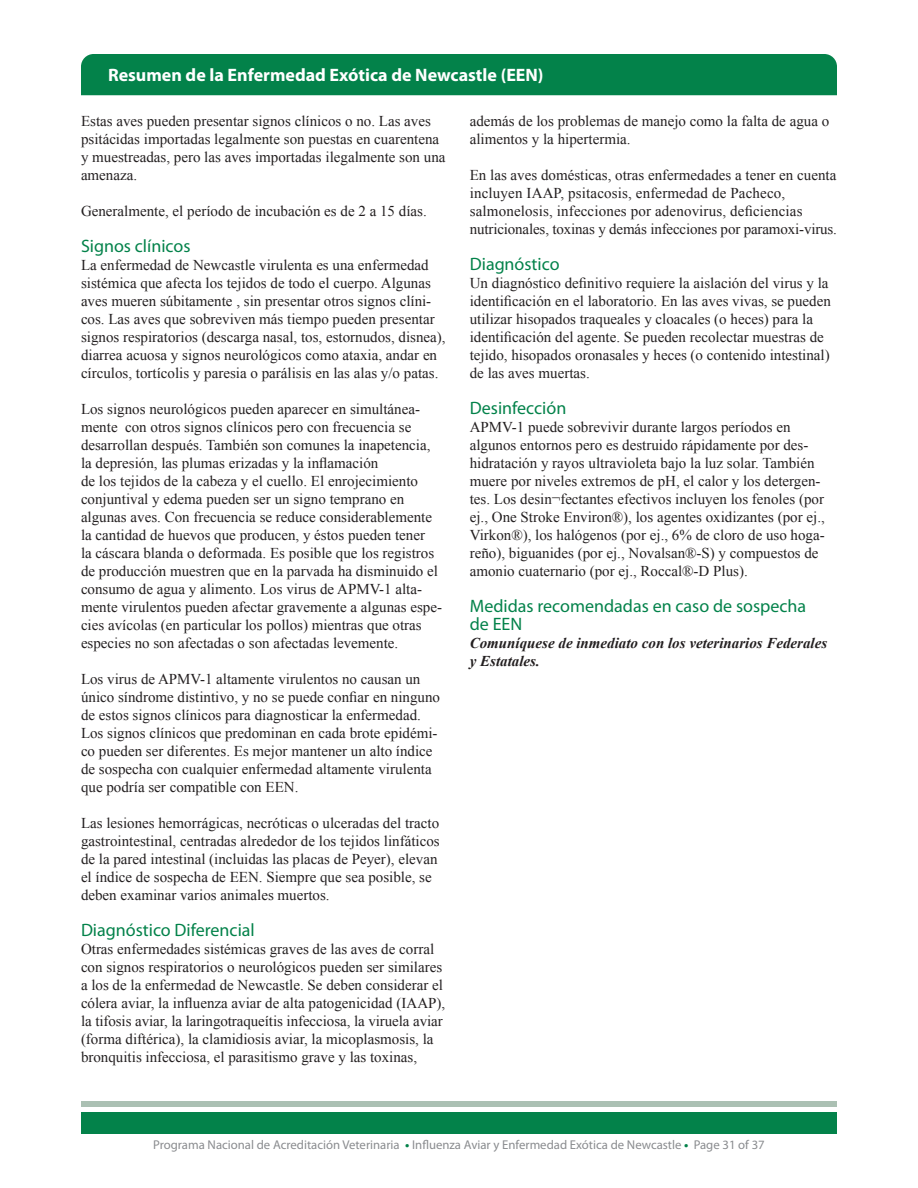
<style>
.page{position:relative;width:918px;height:1188px;background:#fff}
.page>*{position:absolute;margin:0;border:0;box-sizing:border-box;transform-origin:0 0}
.Heading_I{font:18px/18px "Myriad Pro";color:#03824a}
.t1{font:700 18px "Myriad Pro";color:#fff}
.Body_Text{font:15px/18px "Times New Roman";color:#231f20}
.Body_Text-2{font:italic 700 15px/18px "Times New Roman";color:#231f20}
.t2{font:12.75px "Myriad Pro";color:#8a8c8f}
.s1{font-weight:700;color:#03824a}
</style>
<div class="page">
<div style="left:81px;top:1112px;width:756px;height:22px;background:#03824a"></div>
<div style="left:81px;top:1102px;width:756px;height:5px;background:#abc0b3"></div>
<div style="left:81px;top:54px;width:756px;height:41px;background:#03824a"></div>
<p class="t1" style="left:108px;top:64px;width:437px">Resumen de la Enfermedad Exótica de Newcastle (EEN)</p>
<p class="Body_Text" style="left:81px;top:112px;width:366px">Estas aves pueden presentar signos clínicos o no. Las aves psitácidas importadas legalmente son puestas en cuarentena y muestreadas, pero las aves importadas ilegalmente son una amenaza.</p>
<p class="Body_Text" style="left:81px;top:202px;width:347px">Generalmente, el período de incubación es de 2 a 15 días.</p>
<p class="Heading_I" style="left:81px;top:237px;width:111px">Signos clínicos</p>
<p class="Body_Text" style="left:81px;top:256px;width:366px">La enfermedad de Newcastle virulenta es una enfermedad sistémica que afecta los tejidos de todo el cuerpo. Algunas aves mueren súbitamente , sin presentar otros signos clíni&shy;cos. Las aves que sobreviven más tiempo pueden presentar signos respiratorios (descarga nasal, tos, estornudos, disnea), diarrea acuosa y signos neurológicos como ataxia, andar en círculos, tortícolis y paresia o parálisis en las alas y/o patas.</p>
<p class="Body_Text" style="left:81px;top:400px;width:351px">Los signos neurológicos pueden aparecer en simultánea&shy;mente con otros signos clínicos pero con frecuencia se desarrollan después. También son comunes la inapetencia,</p>
<p class="Body_Text" style="left:81px;top:454px;width:299px">la depresión, las plumas erizadas y la inflamación</p>
<p class="Body_Text" style="left:81px;top:472px;width:363px">de los tejidos de la cabeza y el cuello. El enrojecimiento conjuntival y edema pueden ser un signo temprano en algunas aves. Con frecuencia se reduce considerablemente la cantidad de huevos que producen, y éstos pueden tener<br>la cáscara blanda o deformada. Es posible que los registros de producción muestren que en la parvada ha disminuido el consumo de agua y alimento. Los virus de APMV-1 alta&shy;mente virulentos pueden afectar gravemente a algunas espe&shy;cies avícolas (en particular los pollos) mientras que otras especies no son afectadas o son afectadas levemente.</p>
<p class="Body_Text" style="left:81px;top:670px;width:361px">Los virus de APMV-1 altamente virulentos no causan un único síndrome distintivo, y no se puede confiar en ninguno de estos signos clínicos para diagnosticar la enfermedad.<br>Los signos clínicos que predominan en cada brote epidémi&shy;co pueden ser diferentes. Es mejor mantener un alto índice de sospecha con cualquier enfermedad altamente virulenta que podría ser compatible con EEN.</p>
<p class="Body_Text" style="left:81px;top:814px;width:360px">Las lesiones hemorrágicas, necróticas o ulceradas del tracto gastrointestinal, centradas alrededor de los tejidos linfáticos de la pared intestinal (incluidas las placas de Peyer), elevan el índice de sospecha de EEN. Siempre que sea posible, se deben examinar varios animales muertos.</p>
<p class="Heading_I" style="left:81px;top:921px;width:175px">Diagnóstico Diferencial</p>
<p class="Body_Text" style="left:81px;top:940px;width:366px">Otras enfermedades sistémicas graves de las aves de corral con signos respiratorios o neurológicos pueden ser similares a los de la enfermedad de Newcastle. Se deben considerar el cólera aviar, la influenza aviar de alta patogenicidad (IAAP), la tifosis aviar, la laringotraqueítis infecciosa, la viruela aviar (forma diftérica), la clamidiosis aviar, la micoplasmosis, la bronquitis infecciosa, el parasitismo grave y las toxinas,</p>
<p class="Body_Text" style="left:470px;top:112px;width:361px">además de los problemas de manejo como la falta de agua o alimentos y la hipertermia.</p>
<p class="Body_Text" style="left:470px;top:166px;width:369px">En las aves domésticas, otras enfermedades a tener en cuenta incluyen IAAP, psitacosis, enfermedad de Pacheco, salmonelosis, infecciones por adenovirus, deficiencias nutricionales, toxinas y demás infecciones por paramoxi-virus.</p>
<p class="Heading_I" style="left:470px;top:255px;width:91px">Diagnóstico</p>
<p class="Body_Text" style="left:470px;top:274px;width:363px">Un diagnóstico definitivo requiere la aislación del virus y la identificación en el laboratorio. En las aves vivas, se pueden utilizar hisopados traqueales y cloacales (o heces) para la identificación del agente. Se pueden recolectar muestras de tejido, hisopados oronasales y heces (o contenido intestinal) de las aves muertas.</p>
<p class="Heading_I" style="left:470px;top:399px;width:98px">Desinfección</p>
<p class="Body_Text" style="left:470px;top:418px;width:357px">APMV-1 puede sobrevivir durante largos períodos en algunos entornos pero es destruido rápidamente por des&shy;hidratación y rayos ultravioleta bajo la luz solar. También muere por niveles extremos de pH, el calor y los detergen&shy;tes. Los desin¬fectantes efectivos incluyen los fenoles (por ej., One Stroke Environ®), los agentes oxidizantes (por ej., Virkon®), los halógenos (por ej., 6% de cloro de uso hoga&shy;reño), biguanides (por ej., Novalsan®-S) y compuestos de amonio cuaternario (por ej., Roccal®-D Plus).</p>
<p class="Heading_I" style="left:470px;top:597px;width:338px">Medidas recomendadas en caso de sospecha de EEN</p>
<p class="Body_Text-2" style="left:470px;top:634px;width:359px">Comuníquese de inmediato con los veterinarios Federales y Estatales.</p>
<p class="t2" style="left:153px;top:1137px;width:613px">Programa Nacional de Acreditación Veterinaria <span class="s1">•</span> Influenza Aviar y Enfermedad Exótica de Newcastle <span class="s1">•</span> Page 31 of 37</p>
</div>
